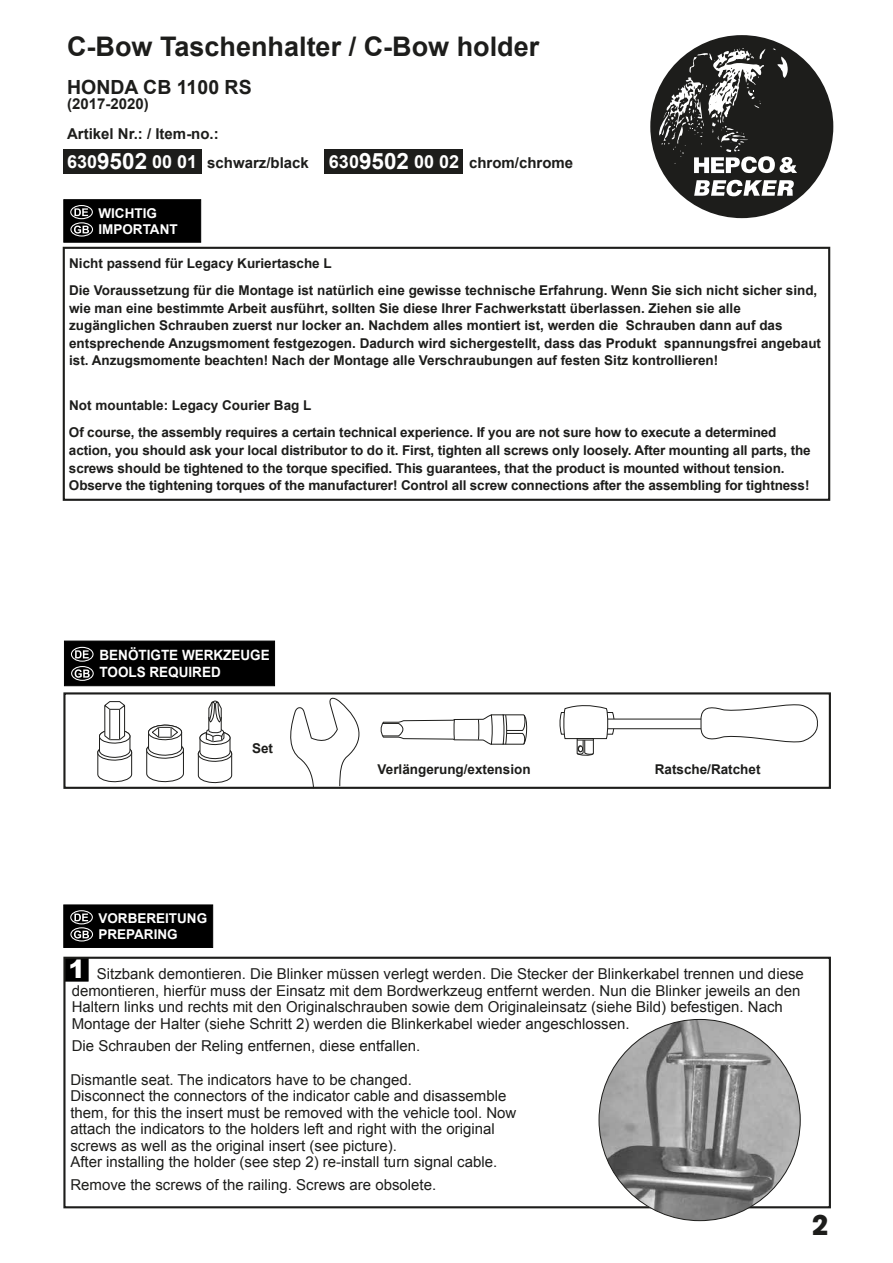
<style>
.page{position:relative;width:893px;height:1263px;background:#fff}
.page>*{position:absolute;margin:0;border:0;box-sizing:border-box;transform-origin:0 0}
.t1{font:700 27px "Arial";color:#1d1d1b}
.t2{font:700 27px "Avant Garde";color:#1d1d1b}
.t3{font:900 25.2px "Arial";color:#fff}
.t4{font:700 19.5px "Arial";color:#1d1d1b}
.t5{font:15px/16.5px "Arial";color:#1d1d1b}
.t6{font:700 15px/29.7px "Arial";color:#1d1d1b}
.t7{font:700 14.1px/17px "Arial";color:#fff;scale:.95 1}
.t8{font:700 13.5px/17.5px "Arial";color:#1d1d1b}
.t9{font:700 13.5px/16.2px "Arial";color:#fff}
.s1{font-size:18px;color:#fff}
.s2{font-size:22.5px;color:#fff}
</style>
<div class="page">
<div style="left:650px;top:35px;width:183px;height:183px;background:#1d1d1b;border-radius:50%"></div>
<svg style="left:694px;top:180px;width:100px;height:16px"></svg>
<svg style="left:658px;top:48px;width:139px;height:125px"></svg>
<div style="left:63px;top:247px;width:767px;height:254px;border:2px solid #1d1d1b"></div>
<div style="left:65px;top:957px;width:23px;height:24px;background:#000"></div>
<svg style="left:196px;top:701px;width:38px;height:256px"></svg>
<div style="left:325px;top:149px;width:138px;height:25px;background:#1d1d1b"></div>
<div style="left:64px;top:149px;width:138px;height:25px;background:#1d1d1b"></div>
<div style="left:63px;top:199px;width:138px;height:44px;background:#000;border:1px solid #000"></div>
<svg style="left:74px;top:208px;width:14px;height:8px"></svg>
<div style="left:70px;top:205px;width:23px;height:14px;border:1px solid #fff;border-radius:50%"></div>
<svg style="left:74px;top:226px;width:15px;height:8px"></svg>
<div style="left:70px;top:222px;width:23px;height:15px;border:1px solid #fff;border-radius:50%"></div>
<div style="left:63px;top:905px;width:150px;height:43px;background:#000;border:1px solid #000"></div>
<svg style="left:74px;top:913px;width:14px;height:8px"></svg>
<div style="left:70px;top:910px;width:23px;height:14px;border:1px solid #fff;border-radius:50%"></div>
<svg style="left:74px;top:930px;width:15px;height:8px"></svg>
<div style="left:70px;top:927px;width:23px;height:14px;border:1px solid #fff;border-radius:50%"></div>
<div style="left:63px;top:692px;width:768px;height:97px;border:2px solid #1d1d1b"></div>
<svg style="left:380px;top:714px;width:148px;height:31px"></svg>
<div style="left:603px;top:719px;width:101px;height:10px;border:1px solid #1d1d1b"></div>
<svg style="left:559px;top:705px;width:56px;height:51px"></svg>
<svg style="left:700px;top:704px;width:118px;height:39px"></svg>
<svg style="left:288px;top:697px;width:77px;height:92px"></svg>
<svg style="left:146px;top:724px;width:38px;height:59px"></svg>
<svg style="left:97px;top:701px;width:36px;height:82px"></svg>
<div style="left:64px;top:641px;width:211px;height:45px;background:#000;border:1px solid #000"></div>
<svg style="left:75px;top:650px;width:14px;height:8px"></svg>
<div style="left:71px;top:647px;width:23px;height:15px;border:1px solid #fff;border-radius:50%"></div>
<svg style="left:75px;top:669px;width:15px;height:9px"></svg>
<div style="left:71px;top:666px;width:23px;height:15px;border:1px solid #fff;border-radius:50%"></div>
<div style="left:63px;top:957px;width:768px;height:251px;border:2px solid #1d1d1b"></div>
<img style="left:599px;top:1019px;width:201px;height:201px;border-radius:101px">
<h1 class="t1" style="left:67px;top:29px;width:474px">C-Bow Taschenhalter / C-Bow holder</h1>
<h3 class="t4" style="left:67px;top:74px;width:186px">HONDA CB 1100 RS</h3>
<p class="t6" style="left:67px;top:89px;width:508px">(2017-2020)<br>Artikel Nr.: / Item-no.:<br><span class="s1">630</span><span class="s2">9502</span> <span class="s1">00 01</span> schwarz/black <span class="s1">630</span><span class="s2">9502</span> <span class="s1">00 02</span> chrom/chrome</p>
<p class="t9" style="left:98px;top:206px;width:81px">WICHTIG<br>IMPORTANT</p>
<p class="t8" style="left:69px;top:255px;width:264px">Nicht passend für Legacy Kuriertasche L</p>
<p class="t8" style="left:69px;top:282px;width:753px">Die Voraussetzung für die Montage ist natürlich eine gewisse technische Erfahrung. Wenn Sie sich nicht sicher sind, wie man eine bestimmte Arbeit ausführt, sollten Sie diese Ihrer Fachwerkstatt überlassen. Ziehen sie alle zugänglichen Schrauben zuerst nur locker an. Nachdem alles montiert ist, werden die Schrauben dann auf das entsprechende Anzugsmoment festgezogen. Dadurch wird sichergestellt, dass das Produkt spannungsfrei angebaut ist. Anzugsmomente beachten! Nach der Montage alle Verschraubungen auf festen Sitz kontrollieren!</p>
<p class="t8" style="left:69px;top:397px;width:244px">Not mountable: Legacy Courier Bag L</p>
<p class="t8" style="left:69px;top:424px;width:743px">Of course, the assembly requires a certain technical experience. If you are not sure how to execute a determined action, you should ask your local distributor to do it. First, tighten all screws only loosely. After mounting all parts, the screws should be tightened to the torque specified. This guarantees, that the product is mounted without tension.<br>Observe the tightening torques of the manufacturer! Control all screw connections after the assembling for tightness!</p>
<p class="t7" style="left:100px;top:647px;width:181px">BENÖTIGTE WERKZEUGE<br>TOOLS REQUIRED</p>
<p class="t8" style="left:252px;top:740px;width:23px">Set</p>
<p class="t9" style="left:98px;top:910px;width:110px">VORBEREITUNG<br>PREPARING</p>
<p class="t8" style="left:378px;top:761px;width:155px">Verlängerung/extension</p>
<p class="t8" style="left:655px;top:761px;width:107px">Ratsche/Ratchet</p>
<h2 class="t3" style="left:69px;top:951px;width:18px">1</h2>
<p class="t5" style="left:72px;top:966px;width:733px;text-indent:25px">Sitzbank demontieren. Die Blinker müssen verlegt werden. Die Stecker der Blinkerkabel trennen und diese demontieren, hierfür muss der Einsatz mit dem Bordwerkzeug entfernt werden. Nun die Blinker jeweils an den Haltern links und rechts mit den Originalschrauben sowie dem Originaleinsatz (siehe Bild) befestigen. Nach Montage der Halter (siehe Schritt 2) werden die Blinkerkabel wieder angeschlossen.</p>
<p class="t5" style="left:72px;top:1038px;width:350px">Die Schrauben der Reling entfernen, diese entfallen.</p>
<p class="t5" style="left:70px;top:1071px;width:448px">Dismantle seat. The indicators have to be changed.<br>Disconnect the connectors of the indicator cable and disassemble them, for this the insert must be removed with the vehicle tool. Now attach the indicators to the holders left and right with the original screws as well as the original insert (see picture).<br>After installing the holder (see step 2) re-install turn signal cable.</p>
<p class="t5" style="left:70px;top:1176px;width:367px">Remove the screws of the railing. Screws are obsolete.</p>
<h1 class="t2" style="left:812px;top:1208px;width:18px">2</h1>
</div>
